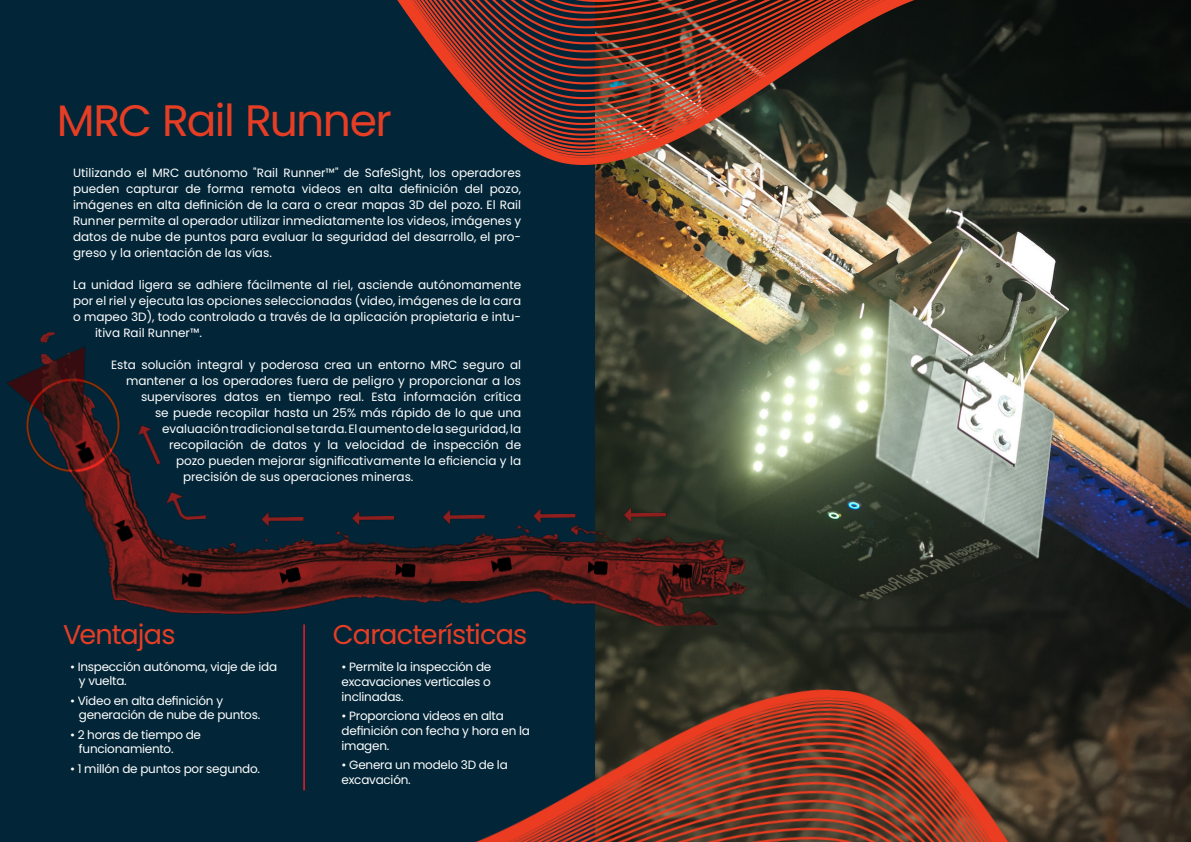
<style>
.page{position:relative;width:1191px;height:842px;background:#fff}
.page>*{position:absolute;margin:0;border:0;box-sizing:border-box;transform-origin:0 0}
.Title_1{font:44px "Poppins";letter-spacing:-.035em;color:#e63d25}
.Title_1-2{font:27.1px "Poppins";letter-spacing:-.03em;color:#e63d25}
.Content_1{font:12px/16px "Poppins";color:#fff;text-align:justify}
.Content_1-2{font:12px/14px "Poppins";letter-spacing:-.02em;color:#fff}
</style>
<div class="page">
<div style="left:0;top:0;width:595px;height:842px;background:#022638"></div>
<img style="left:595px;top:165px;width:596px;height:470px">
<img style="left:303px;top:635px;width:888px;height:207px">
<img style="left:397px;top:0;width:794px;height:165px">
<img style="left:7px;top:295px;width:768px;height:339px">
<hr style="left:303px;top:624px;width:2px;height:166px;background:#ee1d23">
<p class="Title_1" style="left:57px;top:95px;width:337px">MRC Rail Runner</p>
<p class="Content_1" style="left:73px;top:165px;width:450px">Utilizando el MRC autónomo "Rail Runner™" de SafeSight, los operadores pueden capturar de forma remota videos en alta definición del pozo, imágenes en alta definición de la cara o crear mapas 3D del pozo. El Rail Runner permite al operador utilizar inmediatamente los videos, imágenes y datos de nube de puntos para evaluar la seguridad del desarrollo, el pro&shy;greso y la orientación de las vías.</p>
<p class="Content_1" style="left:73px;top:277px;width:450px">La unidad ligera se adhiere fácilmente al riel, asciende autónomamente</p>
<p class="Content_1" style="left:73px;top:293px;width:450px">por el riel y ejecuta las opciones seleccionadas (video, imágenes de la cara</p>
<p class="Content_1" style="left:73px;top:309px;width:450px">o mapeo 3D), todo controlado a través de la aplicación propietaria e intu-</p>
<p class="Content_1" style="left:95px;top:325px;width:108px">itiva Rail Runner™.</p>
<p class="Content_1" style="left:111px;top:357px;width:412px">Esta solución integral y poderosa crea un entorno MRC seguro al</p>
<p class="Content_1" style="left:126px;top:373px;width:397px">mantener a los operadores fuera de peligro y proporcionar a los</p>
<p class="Content_1" style="left:141px;top:389px;width:381px">supervisores datos en tiempo real. Esta información crítica</p>
<p class="Content_1" style="left:155px;top:405px;width:368px">se puede recopilar hasta un 25% más rápido de lo que una</p>
<p class="Content_1" style="left:162px;top:421px;width:360px">evaluación tradicional se tarda. El aumento de la seguridad, la</p>
<p class="Content_1" style="left:169px;top:437px;width:353px">recopilación de datos y la velocidad de inspección de</p>
<p class="Content_1" style="left:176px;top:453px;width:347px">pozo pueden mejorar significativamente la eficiencia y la</p>
<p class="Content_1" style="left:183px;top:469px;width:232px">precisión de sus operaciones mineras.</p>
<p class="Title_1-2" style="left:63px;top:619px;width:114px">Ventajas</p>
<p class="Title_1-2" style="left:333px;top:619px;width:196px">Características</p>
<p class="Content_1-2" style="left:79px;top:659px;width:200px;text-indent:-9px">• Inspección autónoma, viaje de ida y vuelta.</p>
<p class="Content_1-2" style="left:79px;top:693px;width:183px;text-indent:-9px">• Video en alta definición y generación de nube de puntos.</p>
<p class="Content_1-2" style="left:79px;top:727px;width:124px;text-indent:-9px">• 2 horas de tiempo de funcionamiento.</p>
<p class="Content_1-2" style="left:70px;top:761px;width:191px">• 1 millón de puntos por segundo.</p>
<p class="Content_1" style="left:341px;top:659px;width:151px;line-height:15px">• Permite la inspección de excavaciones verticales o inclinadas.</p>
<p class="Content_1-2" style="left:341px;top:708px;width:190px;line-height:15px">• Proporciona videos en alta definición con fecha y hora en la imagen.</p>
<p class="Content_1-2" style="left:341px;top:757px;width:168px;line-height:15px">• Genera un modelo 3D de la excavación.</p>
</div>
